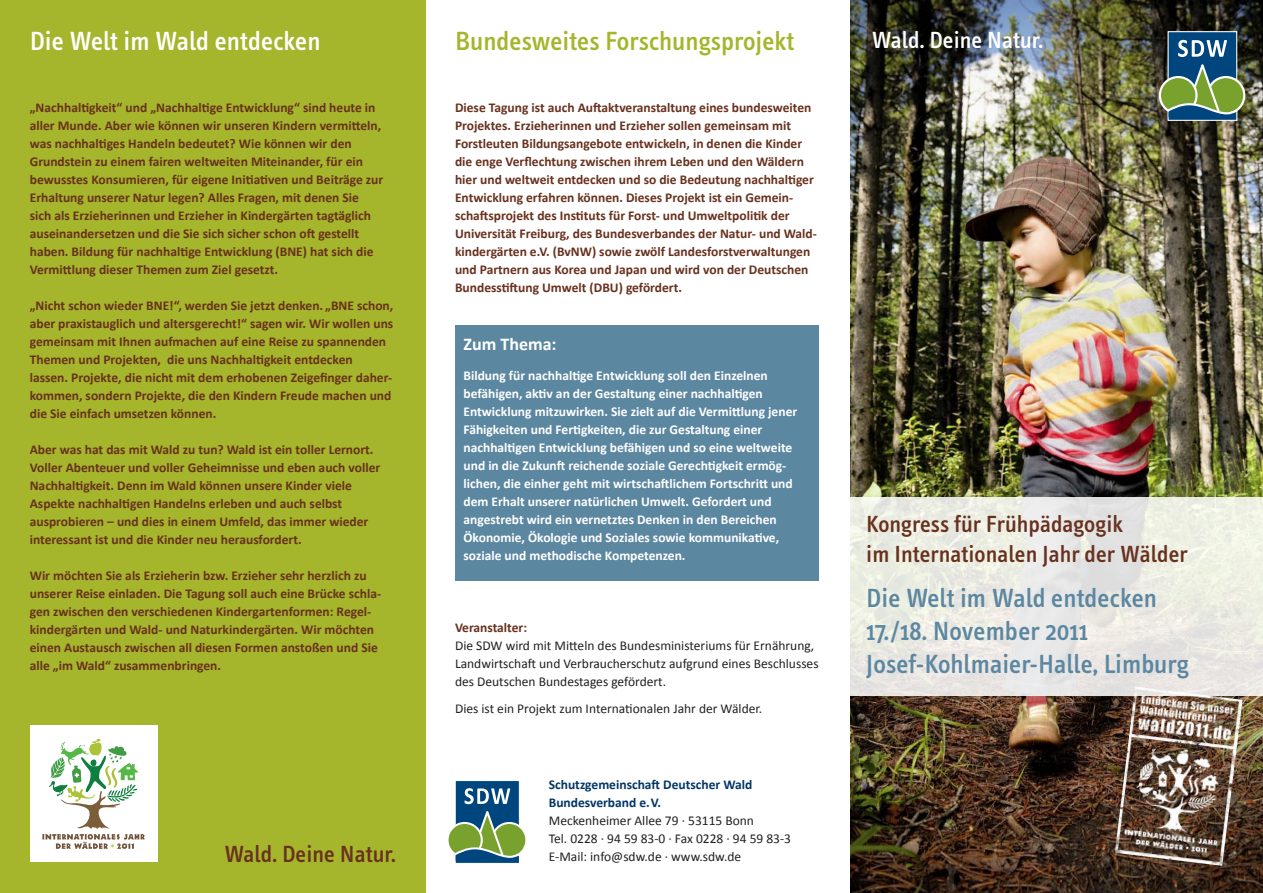
<style>
.page{position:relative;width:1263px;height:893px;background:#fff}
.page>*{position:absolute;margin:0;border:0;box-sizing:border-box;transform-origin:0 0}
.t1{font:500 27px/33px "Info Text";letter-spacing:.005em;color:#5c87a1}
.t2{font:500 27px "Info Text";letter-spacing:.005em;color:#a5b52c}
.t3{font:500 27px "Info Text";letter-spacing:.005em;color:#fff}
.t4{font:500 24px/30px "Info Text";letter-spacing:.005em;color:#68311e}
.t5{font:500 24px "Info Text";letter-spacing:.005em;color:#fff}
.t6{font:700 18px "Calibri";color:#fff}
.t7{font:700 13.5px/18px "Calibri";color:#68311e}
.t8{font:700 13.5px/18px "Calibri";color:#fff}
.t9{font:13.5px/18px "Calibri";color:#231f20}
.t10{font:700 13.5px/18px "Calibri";color:#003667}
</style>
<div class="page">
<div style="left:455px;top:325px;width:364px;height:256px;background:#5c87a1"></div>
<img style="left:850px;top:0;width:413px;height:893px">
<div style="left:0;top:0;width:425px;height:893px;background:#a5b52c"></div>
<svg style="left:850px;top:497px;width:413px;height:199px;background:#eaeae3"></svg>
<img style="left:1115px;top:687px;width:127px;height:179px">
<svg style="left:447px;top:823px;width:35px;height:34px"></svg>
<div style="left:446px;top:822px;width:37px;height:36px;border:2px solid #fff;border-radius:50%"></div>
<svg style="left:454px;top:781px;width:72px;height:82px"></svg>
<svg style="left:1160px;top:77px;width:36px;height:37px"></svg>
<div style="left:1159px;top:76px;width:38px;height:39px;border:2px solid #fff;border-radius:50%"></div>
<svg style="left:1167px;top:31px;width:78px;height:90px;background:#517d76"></svg>
<div style="left:30px;top:726px;width:127px;height:136px;background:#fff"></div>
<svg style="left:42px;top:739px;width:103px;height:110px"></svg>
<h1 class="t3" style="left:30px;top:26px;width:292px">Die Welt im Wald entdecken</h1>
<p class="t7" style="left:30px;top:98px;width:355px">„Nachhaltigkeit“ und „Nachhaltige Entwicklung“ sind heute in aller Munde. Aber wie können wir unseren Kindern vermitteln, was nachhaltiges Handeln bedeutet? Wie können wir den Grundstein zu einem fairen weltweiten Miteinander, für ein bewusstes Konsumieren, für eigene Initiativen und Beiträge zur Erhaltung unserer Natur legen? Alles Fragen, mit denen Sie sich als Erzieherinnen und Erzieher in Kindergärten tagtäglich auseinandersetzen und die Sie sich sicher schon oft gestellt haben. Bildung für nachhaltige Entwicklung (BNE) hat sich die Vermittlung dieser Themen zum Ziel gesetzt.</p>
<p class="t7" style="left:30px;top:296px;width:365px">„Nicht schon wieder BNE!“, werden Sie jetzt denken. „BNE schon, aber praxistauglich und altersgerecht!“ sagen wir. Wir wollen uns gemeinsam mit Ihnen aufmachen auf eine Reise zu spannenden Themen und Projekten, die uns Nachhaltigkeit entdecken lassen. Projekte, die nicht mit dem erhobenen Zeigefinger daher&shy;kommen, sondern Projekte, die den Kindern Freude machen und die Sie einfach umsetzen können.</p>
<p class="t7" style="left:30px;top:440px;width:352px">Aber was hat das mit Wald zu tun? Wald ist ein toller Lernort.<br>Voller Abenteuer und voller Geheimnisse und eben auch voller Nachhaltigkeit. Denn im Wald können unsere Kinder viele Aspekte nachhaltigen Handelns erleben und auch selbst ausprobieren – und dies in einem Umfeld, das immer wieder interessant ist und die Kinder neu herausfordert.</p>
<p class="t7" style="left:30px;top:566px;width:353px">Wir möchten Sie als Erzieherin bzw. Erzieher sehr herzlich zu unserer Reise einladen. Die Tagung soll auch eine Brücke schla&shy;gen zwischen den verschiedenen Kindergartenformen: Regel&shy;kindergärten und Wald- und Naturkindergärten. Wir möchten einen Austausch zwischen all diesen Formen anstoßen und Sie alle „im Wald“ zusammenbringen.</p>
<h2 class="t4" style="left:224px;top:839px;width:173px">Wald. Deine Natur.</h2>
<h1 class="t2" style="left:455px;top:26px;width:341px">Bundesweites Forschungsprojekt</h1>
<p class="t7" style="left:455px;top:98px;width:363px">Diese Tagung ist auch Auftaktveranstaltung eines bundesweiten Projektes. Erzieherinnen und Erzieher sollen gemeinsam mit Forstleuten Bildungsangebote entwickeln, in denen die Kinder die enge Verflechtung zwischen ihrem Leben und den Wäldern hier und weltweit entdecken und so die Bedeutung nachhaltiger Entwicklung erfahren können. Dieses Projekt ist ein Gemein&shy;schaftsprojekt des Instituts für Forst- und Umweltpolitik der Universität Freiburg, des Bundesverbandes der Natur- und Wald&shy;kindergärten e.V. (BvNW) sowie zwölf Landesforstverwaltungen und Partnern aus Korea und Japan und wird von der Deutschen Bundesstiftung Umwelt (DBU) gefördert.</p>
<h3 class="t6" style="left:463px;top:333px;width:95px">Zum Thema:</h3>
<p class="t8" style="left:463px;top:366px;width:335px">Bildung für nachhaltige Entwicklung soll den Einzelnen befähigen, aktiv an der Gestaltung einer nachhaltigen Entwicklung mitzuwirken. Sie zielt auf die Vermittlung jener Fähigkeiten und Fertigkeiten, die zur Gestaltung einer nachhaltigen Entwicklung befähigen und so eine weltweite und in die Zukunft reichende soziale Gerechtigkeit ermög&shy;lichen, die einher geht mit wirtschaftlichem Fortschritt und dem Erhalt unserer natürlichen Umwelt. Gefordert und angestrebt wird ein vernetztes Denken in den Bereichen Ökonomie, Ökologie und Soziales sowie kommunikative, soziale und methodische Kompetenzen.</p>
<p class="t7" style="left:455px;top:618px;width:74px">Veranstalter:</p>
<p class="t9" style="left:455px;top:636px;width:365px">Die SDW wird mit Mitteln des Bundesministeriums für Ernährung,<br>Landwirtschaft und Verbraucherschutz aufgrund eines Beschlusses des Deutschen Bundestages gefördert.</p>
<p class="t9" style="left:455px;top:699px;width:309px">Dies ist ein Projekt zum Internationalen Jahr der Wälder.</p>
<p class="t10" style="left:549px;top:775px;width:205px">Schutzgemeinschaft Deutscher Wald<br>Bundesverband e. V.</p>
<p class="t9" style="left:549px;top:811px;width:244px">Meckenheimer Allee 79 · 53115 Bonn<br>Tel. 0228 · 94 59 83-0 · Fax 0228 · 94 59 83-3<br>E-Mail: info@sdw.de · www.sdw.de</p>
<h2 class="t5" style="left:872px;top:26px;width:173px">Wald. Deine Natur.</h2>
<h2 class="t4" style="left:866px;top:509px;width:323px">Kongress für Frühpädagogik<br>im Internationalen Jahr der Wälder</h2>
<h1 class="t1" style="left:866px;top:582px;width:324px">Die Welt im Wald entdecken<br>17./18. November 2011<br>Josef-Kohlmaier-Halle, Limburg</h1>
</div>
